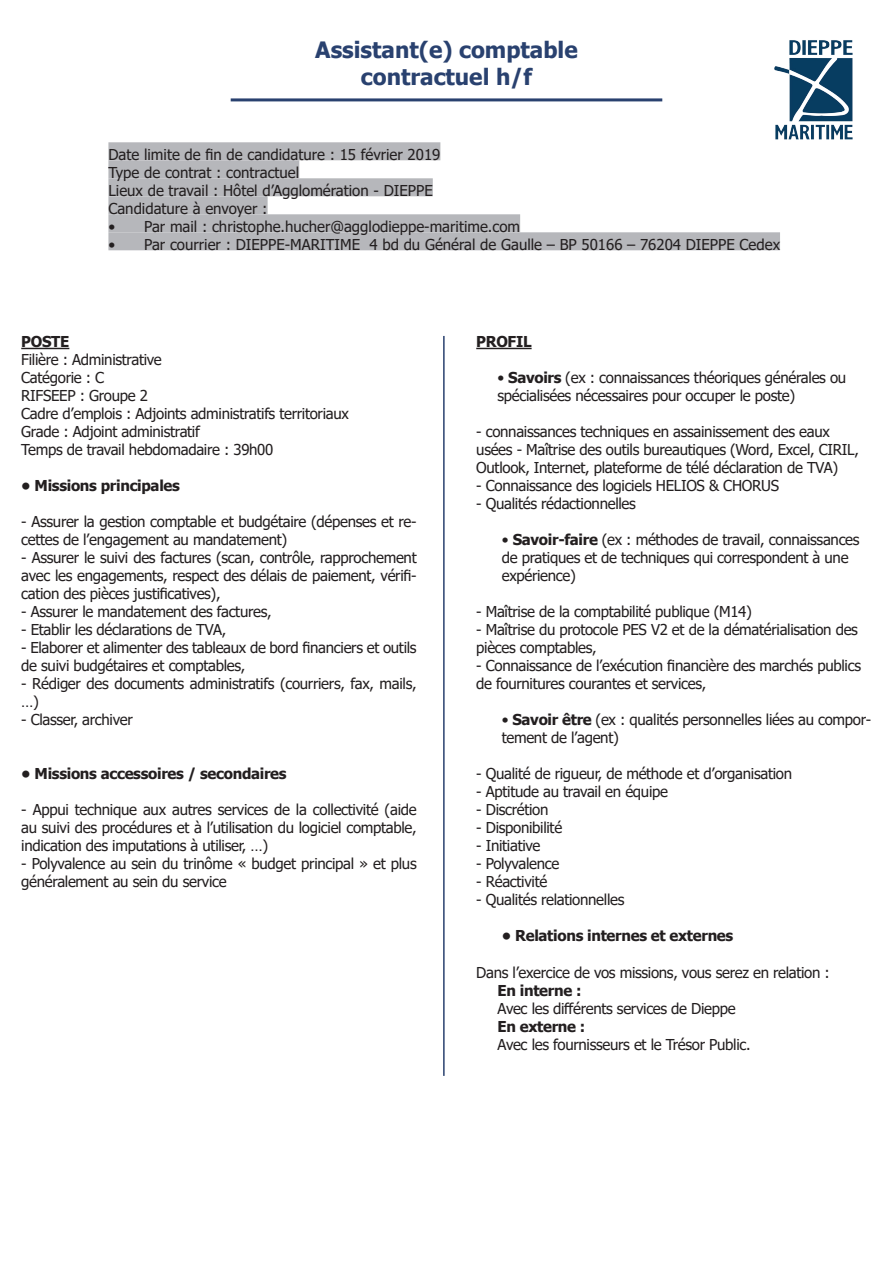
<style>
.page{position:relative;width:893px;height:1263px;background:#fff}
.page>*{position:absolute;margin:0;border:0;box-sizing:border-box;transform-origin:0 0}
.t1{font:700 22.5px/27px "Tahoma";color:#29416f;text-align:center}
.t2{font:15px/18px "Tahoma";letter-spacing:-.02em;color:#231f20}
.t3{font:15px/18px "Tahoma";color:#231f20}
.t4{font:700 15px "Tahoma";letter-spacing:-.02em;color:#231f20}
.s1{font-weight:700}
</style>
<div class="page">
<div style="left:108px;top:142px;width:332px;height:18px;background:#b6b7bb"></div>
<div style="left:108px;top:160px;width:191px;height:18px;background:#b6b7bb"></div>
<div style="left:108px;top:178px;width:325px;height:18px;background:#b6b7bb"></div>
<div style="left:108px;top:196px;width:160px;height:18px;background:#b6b7bb"></div>
<div style="left:108px;top:214px;width:412px;height:18px;background:#b6b7bb"></div>
<div style="left:108px;top:232px;width:672px;height:18px;background:#b6b7bb"></div>
<hr style="left:231px;top:98px;width:431px;height:3px;background:#29416f">
<hr style="left:21px;top:348px;width:48px;height:1px;background:#231f20">
<hr style="left:476px;top:348px;width:56px;height:1px;background:#231f20">
<hr style="left:443px;top:336px;width:2px;height:740px;background:#29416f">
<img style="left:774px;top:40px;width:79px;height:100px">
<h1 class="t1" style="left:315px;top:37px;width:264px">Assistant(e) comptable contractuel h/f</h1>
<p class="t3" style="left:108px;top:147px;width:333px">Date limite de fin de candidature : 15 février 2019<br>Type de contrat : contractuel<br>Lieux de travail : Hôtel d’Agglomération - DIEPPE Candidature à envoyer :</p>
<p class="t3" style="left:108px;top:219px;width:413px">• Par mail : christophe.hucher@agglodieppe-maritime.com</p>
<p class="t3" style="left:108px;top:237px;width:673px">• Par courrier : DIEPPE-MARITIME 4 bd du Général de Gaulle – BP 50166 – 76204 DIEPPE Cedex</p>
<p class="t4" style="left:21px;top:331px;width:50px">POSTE</p>
<p class="t2" style="left:21px;top:352px;width:329px">Filière : Administrative<br>Catégorie : C<br>RIFSEEP : Groupe 2<br>Cadre d’emplois : Adjoints administratifs territoriaux<br>Grade : Adjoint administratif<br>Temps de travail hebdomadaire : 39h00</p>
<p class="t4" style="left:21px;top:475px;width:160px">• Missions principales</p>
<p class="t2" style="left:21px;top:514px;width:397px">- Assurer la gestion comptable et budgétaire (dépenses et re&shy;cettes de l’engagement au mandatement)</p>
<p class="t2" style="left:21px;top:550px;width:397px;text-align:justify">- Assurer le suivi des factures (scan, contrôle, rapprochement avec les engagements, respect des délais de paiement, vérifi&shy;cation des pièces justificatives),</p>
<p class="t2" style="left:21px;top:604px;width:252px">- Assurer le mandatement des factures,</p>
<p class="t2" style="left:21px;top:622px;width:206px">- Etablir les déclarations de TVA,</p>
<p class="t2" style="left:21px;top:640px;width:397px">- Elaborer et alimenter des tableaux de bord financiers et outils de suivi budgétaires et comptables,</p>
<p class="t2" style="left:21px;top:676px;width:397px">- Rédiger des documents administratifs (courriers, fax, mails, …)</p>
<p class="t2" style="left:21px;top:712px;width:113px">- Classer, archiver</p>
<p class="t4" style="left:21px;top:763px;width:267px">• Missions accessoires / secondaires</p>
<p class="t2" style="left:21px;top:802px;width:397px;text-align:justify">- Appui technique aux autres services de la collectivité (aide au suivi des procédures et à l’utilisation du logiciel comptable, indication des imputations à utiliser, …)</p>
<p class="t2" style="left:21px;top:856px;width:397px">- Polyvalence au sein du trinôme « budget principal » et plus généralement au sein du service</p>
<p class="t4" style="left:476px;top:331px;width:57px">PROFIL</p>
<p class="t2" style="left:497px;top:370px;width:350px">• <span class="s1">Savoirs</span> (ex : connaissances théoriques générales ou spécialisées nécessaires pour occuper le poste)</p>
<p class="t2" style="left:476px;top:424px;width:384px">- connaissances techniques en assainissement des eaux usées - Maîtrise des outils bureautiques (Word, Excel, CIRIL,<br>Outlook, Internet, plateforme de télé déclaration de TVA)</p>
<p class="t2" style="left:476px;top:478px;width:304px">- Connaissance des logiciels HELIOS &amp; CHORUS</p>
<p class="t2" style="left:476px;top:496px;width:161px">- Qualités rédactionnelles</p>
<p class="t2" style="left:502px;top:532px;width:359px">• <span class="s1">Savoir-faire</span> (ex : méthodes de travail, connaissances de pratiques et de techniques qui correspondent à une expérience)</p>
<p class="t2" style="left:476px;top:604px;width:277px">- Maîtrise de la comptabilité publique (M14)</p>
<p class="t2" style="left:476px;top:622px;width:383px">- Maîtrise du protocole PES V2 et de la dématérialisation des pièces comptables,</p>
<p class="t2" style="left:476px;top:658px;width:386px">- Connaissance de l’exécution financière des marchés publics de fournitures courantes et services,</p>
<p class="t2" style="left:502px;top:712px;width:371px">• <span class="s1">Savoir être</span> (ex : qualités personnelles liées au compor&shy;tement de l’agent)</p>
<p class="t2" style="left:476px;top:766px;width:317px">- Qualité de rigueur, de méthode et d’organisation</p>
<p class="t2" style="left:476px;top:784px;width:193px">- Aptitude au travail en équipe</p>
<p class="t2" style="left:476px;top:802px;width:74px">- Discrétion</p>
<p class="t2" style="left:476px;top:820px;width:87px">- Disponibilité</p>
<p class="t2" style="left:476px;top:838px;width:66px">- Initiative</p>
<p class="t2" style="left:476px;top:856px;width:85px">- Polyvalence</p>
<p class="t2" style="left:476px;top:874px;width:73px">- Réactivité</p>
<p class="t2" style="left:476px;top:892px;width:150px">- Qualités relationnelles</p>
<p class="t4" style="left:502px;top:925px;width:233px">• Relations internes et externes</p>
<p class="t2" style="left:476px;top:964px;width:355px">Dans l’exercice de vos missions, vous serez en relation :</p>
<p class="t4" style="left:497px;top:979px;width:86px">En interne :</p>
<p class="t2" style="left:497px;top:1000px;width:240px">Avec les différents services de Dieppe</p>
<p class="t4" style="left:497px;top:1015px;width:89px">En externe :</p>
<p class="t2" style="left:497px;top:1036px;width:255px">Avec les fournisseurs et le Trésor Public.</p>
</div>
